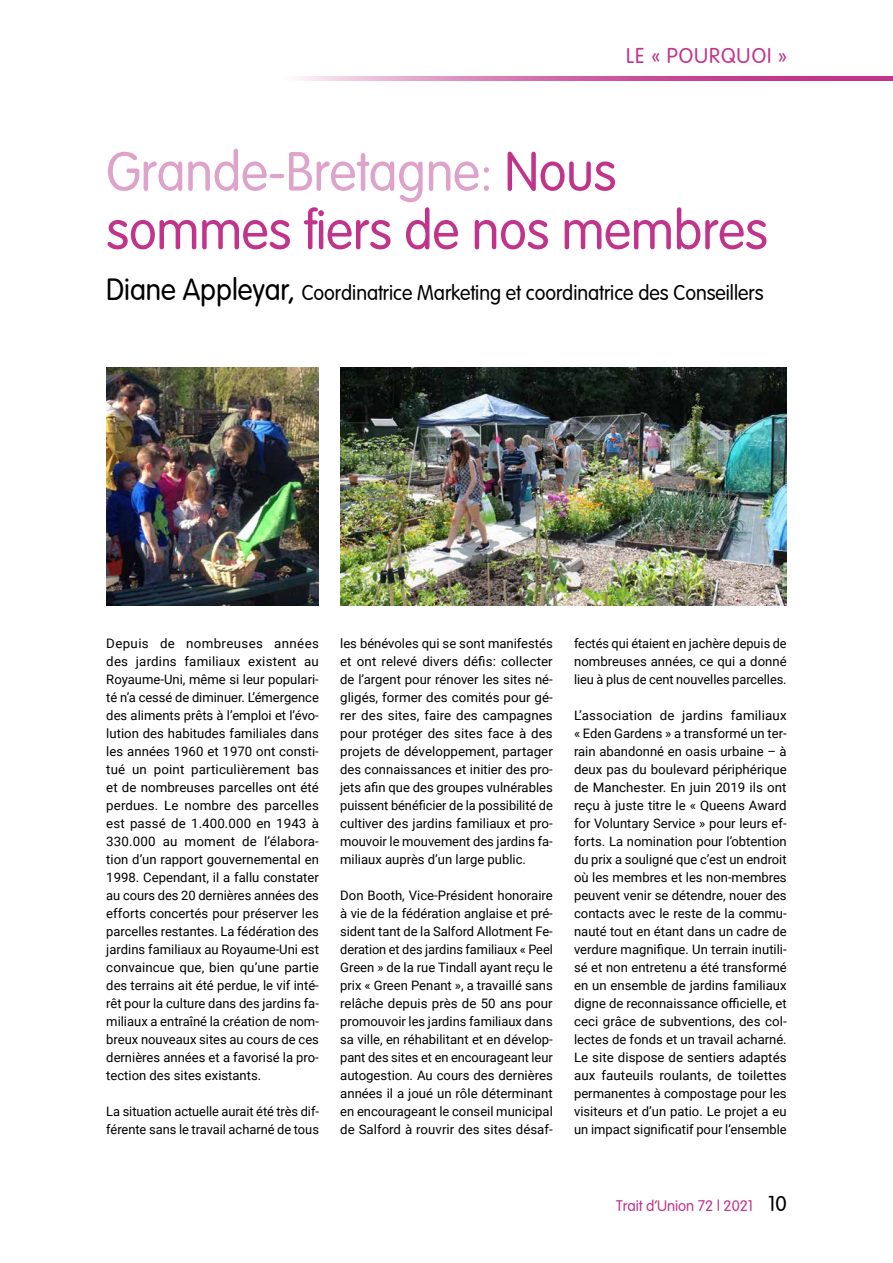
<style>
.page{position:relative;width:893px;height:1263px;background:#fff}
.page>*{position:absolute;margin:0;border:0;box-sizing:border-box;transform-origin:0 0}
.t1{font:54px/58.5px "Vogue Plain";color:#c1348b;scale:.95 1}
.t2{font:21px "Vogue Plain";color:#000;scale:.95 1}
.t3{font:21px "Vogue Plain";letter-spacing:.05em;color:#c1348b}
.t4{font:15px "Vogue Plain";color:#c1348b}
.t5{font:13.05px/18px "Roboto";color:#000;text-align:justify}
.s1{color:#dda3ca}
.s2{font-size:30px}
.s3{font-size:21px;color:#000}
</style>
<div class="page">
<svg style="left:297px;top:77px;width:596px;height:4px;background:#d26eac"></svg>
<img style="left:106px;top:368px;width:213px;height:238px">
<img style="left:340px;top:368px;width:447px;height:238px">
<h2 class="t3" style="left:626px;top:44px;width:162px">LE « POURQUOI »</h2>
<h1 class="t1" style="left:106px;top:142px;width:698px"><span class="s1">Grande-Bretagne:</span> Nous sommes fiers de nos membres</h1>
<h2 class="t2" style="left:106px;top:281px;width:693px"><span class="s2">Diane Appleyar,</span> Coordinatrice Marketing et coordinatrice des Conseillers</h2>
<p class="t5" style="left:106px;top:634px;width:214px">Depuis de nombreuses années des jardins familiaux existent au Royaume-Uni, même si leur populari&shy;té n’a cessé de diminuer. L’émergence des aliments prêts à l’emploi et l’évo&shy;lution des habitudes familiales dans les années 1960 et 1970 ont consti&shy;tué un point particulièrement bas et de nombreuses parcelles ont été perdues. Le nombre des parcelles est passé de 1.400.000 en 1943 à 330.000 au moment de l’élabora&shy;tion d’un rapport gouvernemental en 1998. Cependant, il a fallu constater au cours des 20 dernières années des efforts concertés pour préserver les parcelles restantes. La fédération des jardins familiaux au Royaume-Uni est convaincue que, bien qu’une partie des terrains ait été perdue, le vif inté&shy;rêt pour la culture dans des jardins fa&shy;miliaux a entraîné la création de nom&shy;breux nouveaux sites au cours de ces dernières années et a favorisé la pro&shy;tection des sites existants.</p>
<p class="t5" style="left:106px;top:1102px;width:214px">La situation actuelle aurait été très dif&shy;férente sans le travail acharné de tous</p>
<p class="t5" style="left:340px;top:634px;width:214px">les bénévoles qui se sont manifestés et ont relevé divers défis: collecter de l’argent pour rénover les sites né&shy;gligés, former des comités pour gé&shy;rer des sites, faire des campagnes pour protéger des sites face à des projets de développement, partager des connaissances et initier des pro&shy;jets afin que des groupes vulnérables puissent bénéficier de la possibilité de cultiver des jardins familiaux et pro&shy;mouvoir le mouvement des jardins fa&shy;miliaux auprès d’un large public.</p>
<p class="t5" style="left:340px;top:886px;width:214px">Don Booth, Vice-Président honoraire à vie de la fédération anglaise et pré&shy;sident tant de la Salford Allotment Fe&shy;deration et des jardins familiaux « Peel Green » de la rue Tindall ayant reçu le prix « Green Penant », a travaillé sans relâche depuis près de 50 ans pour promouvoir les jardins familiaux dans sa ville, en réhabilitant et en dévelop&shy;pant des sites et en encourageant leur autogestion. Au cours des dernières années il a joué un rôle déterminant en encourageant le conseil municipal de Salford à rouvrir des sites désaf-</p>
<p class="t5" style="left:574px;top:634px;width:214px">fectés qui étaient en jachère depuis de nombreuses années, ce qui a donné lieu à plus de cent nouvelles parcelles.</p>
<p class="t5" style="left:574px;top:706px;width:214px">L’association de jardins familiaux « Eden Gardens » a transformé un ter&shy;rain abandonné en oasis urbaine – à deux pas du boulevard périphérique de Manchester. En juin 2019 ils ont reçu à juste titre le « Queens Award for Voluntary Service » pour leurs ef&shy;forts. La nomination pour l’obtention du prix a souligné que c’est un endroit où les membres et les non-membres peuvent venir se détendre, nouer des contacts avec le reste de la commu&shy;nauté tout en étant dans un cadre de verdure magnifique. Un terrain inutili&shy;sé et non entretenu a été transformé en un ensemble de jardins familiaux digne de reconnaissance officielle, et ceci grâce de subventions, des col&shy;lectes de fonds et un travail acharné.<br>Le site dispose de sentiers adaptés aux fauteuils roulants, de toilettes permanentes à compostage pour les visiteurs et d’un patio. Le projet a eu un impact significatif pour l’ensemble</p>
<p class="t4" style="left:616px;top:1197px;width:172px">Trait d’Union 72 | 2021 <span class="s3">10</span></p>
</div>
